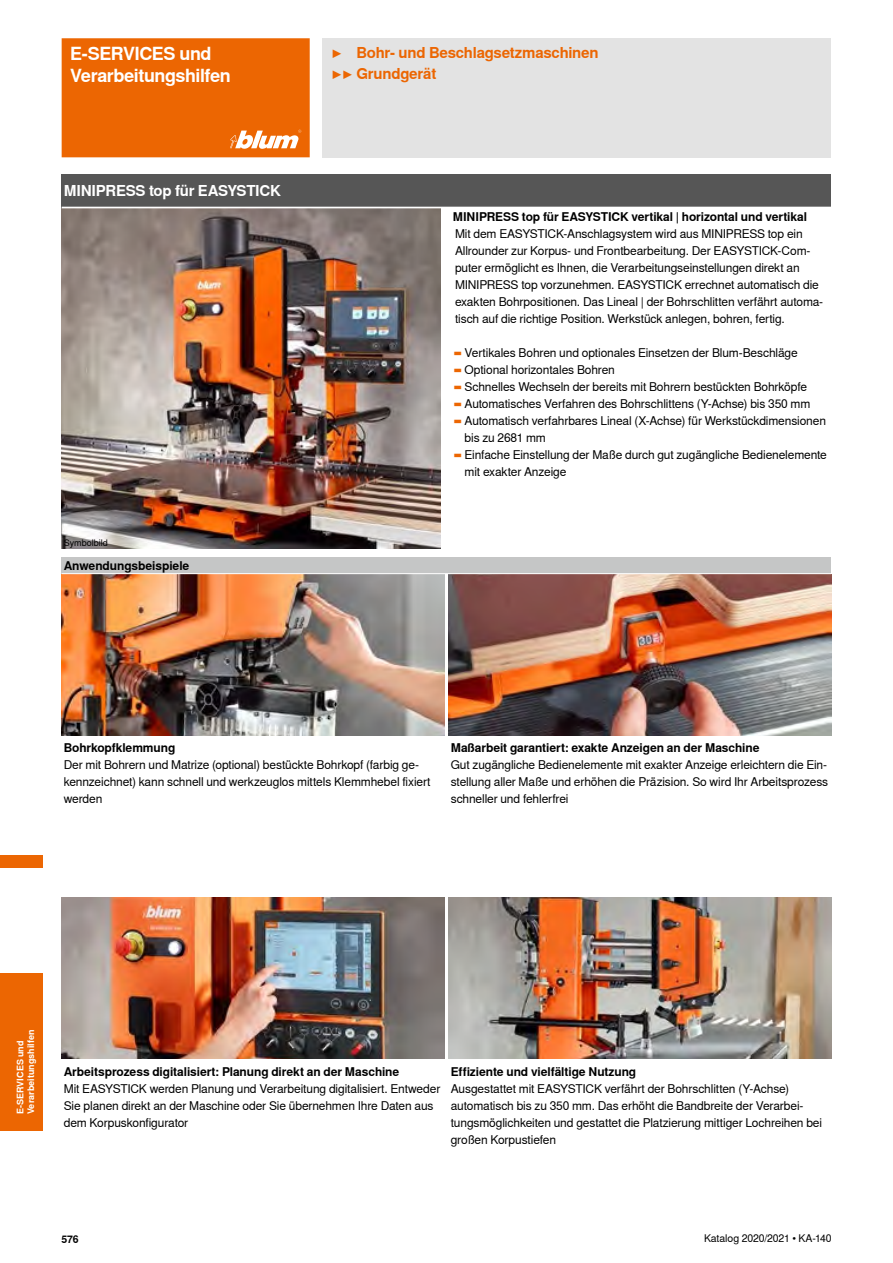
<style>
.page{position:relative;width:893px;height:1263px;background:#fff}
.page>*{position:absolute;margin:0;border:0;box-sizing:border-box;transform-origin:0 0}
.CB_AF_Ueber_Kap11_li{font:700 18px/21.6px "Nimbus Sans Global";letter-spacing:-.025em;color:#fff}
.CB_AF_Ueber_Kap12o_l{font:700 15px "Nimbus Sans Global";letter-spacing:-.015em;color:#ec6602}
.CB_AF_Prod_li{font:700 15px "Nimbus Sans Global";letter-spacing:-.02em;color:#fff}
.CB_AF_Fliess_li{font:12px/17px "Nimbus Sans Global";letter-spacing:-.01em;color:#000}
.CB_AF_Bes_Text{font:12px/17px "Nimbus Sans Global";letter-spacing:-.01em;color:#000}
.CB_AF_Ueber_Ber2s_li{font:700 12px "Nimbus Sans Global";letter-spacing:-.01em;color:#000}
.CB_AF_Fliess07s_re{font:10.5px "Nimbus Sans Global";letter-spacing:-.01em;color:#000}
.t1{font:700 10.5px "Nimbus Sans Global";color:#000}
.CB_AF_Griffleiste06{font:700 9px/10.8px "Nimbus Sans Global";color:#fff}
.CB_AF_Fliess6_li{font:9px "Nimbus Sans Global";color:#000}
.s1{color:#ec6602}
</style>
<div class="page">
<div style="left:322px;top:38px;width:509px;height:119px;background:#e3e3e3"></div>
<img style="left:62px;top:208px;width:378px;height:341px">
<img style="left:62px;top:574px;width:382px;height:162px">
<img style="left:449px;top:574px;width:382px;height:162px">
<img style="left:62px;top:897px;width:382px;height:162px">
<img style="left:449px;top:897px;width:382px;height:162px">
<div style="left:62px;top:174px;width:769px;height:33px;background:#565656"></div>
<div style="left:62px;top:38px;width:248px;height:119px;background:#ec6602"></div>
<div style="left:62px;top:557px;width:769px;height:17px;background:#c5c6c6"></div>
<hr style="left:62px;top:573px;width:769px;height:1px;background:#fff">
<div style="left:0;top:974px;width:43px;height:157px;background:#ec6602"></div>
<div style="left:0;top:855px;width:43px;height:12px;background:#ec6602"></div>
<p class="CB_AF_Ueber_Kap11_li" style="left:70px;top:43px;width:162px">E-SERVICES und<br>Verarbeitungshilfen</p>
<p class="CB_AF_Prod_li" style="left:64px;top:182px;width:219px">MINIPRESS top für EASYSTICK</p>
<p class="CB_AF_Fliess6_li" style="left:64px;top:537px;width:46px">Symbolbild</p>
<p class="CB_AF_Ueber_Ber2s_li" style="left:64px;top:558px;width:127px">Anwendungsbeispiele</p>
<p class="CB_AF_Ueber_Kap12o_l" style="left:331px;top:44px;width:13px">▶</p>
<p class="CB_AF_Ueber_Kap12o_l" style="left:356px;top:44px;width:244px">Bohr- und Beschlagsetzmaschinen</p>
<p class="CB_AF_Ueber_Kap12o_l" style="left:331px;top:65px;width:107px">▶▶ Grundgerät</p>
<p class="CB_AF_Ueber_Ber2s_li" style="left:453px;top:210px;width:356px">MINIPRESS top für EASYSTICK vertikal | horizontal und vertikal</p>
<p class="CB_AF_Fliess_li" style="left:455px;top:225px;width:370px">Mit dem EASYSTICK-Anschlagsystem wird aus MINIPRESS top ein Allrounder zur Korpus- und Frontbearbeitung. Der EASYSTICK-Com&shy;puter ermöglicht es Ihnen, die Verarbeitungseinstellungen direkt an MINIPRESS top vorzunehmen. EASYSTICK errechnet automatisch die exakten Bohrpositionen. Das Lineal | der Bohrschlitten verfährt automa&shy;tisch auf die richtige Position. Werkstück anlegen, bohren, fertig.</p>
<p class="CB_AF_Bes_Text" style="left:453px;top:344px;width:346px"><span class="s1">▬</span> Vertikales Bohren und optionales Einsetzen der Blum-Beschläge</p>
<p class="CB_AF_Bes_Text" style="left:453px;top:361px;width:164px"><span class="s1">▬</span> Optional horizontales Bohren</p>
<p class="CB_AF_Bes_Text" style="left:453px;top:378px;width:356px"><span class="s1">▬</span> Schnelles Wechseln der bereits mit Bohrern bestückten Bohrköpfe</p>
<p class="CB_AF_Bes_Text" style="left:453px;top:395px;width:359px"><span class="s1">▬</span> Automatisches Verfahren des Bohrschlittens (Y-Achse) bis 350 mm</p>
<p class="CB_AF_Bes_Text" style="left:465px;top:412px;width:363px;text-indent:-12px"><span class="s1">▬</span> Automatisch verfahrbares Lineal (X-Achse) für Werkstückdimensionen bis zu 2681 mm</p>
<p class="CB_AF_Bes_Text" style="left:465px;top:446px;width:364px;text-indent:-12px"><span class="s1">▬</span> Einfache Einstellung der Maße durch gut zugängliche Bedienelemente mit exakter Anzeige</p>
<p class="CB_AF_Ueber_Ber2s_li" style="left:64px;top:741px;width:113px">Bohrkopfklemmung</p>
<p class="CB_AF_Fliess_li" style="left:64px;top:757px;width:368px">Der mit Bohrern und Matrize (optional) bestückte Bohrkopf (farbig ge&shy;kennzeichnet) kann schnell und werkzeuglos mittels Klemmhebel fixiert werden</p>
<p class="CB_AF_Ueber_Ber2s_li" style="left:451px;top:741px;width:310px">Maßarbeit garantiert: exakte Anzeigen an der Maschine</p>
<p class="CB_AF_Fliess_li" style="left:451px;top:757px;width:379px;text-align:justify">Gut zugängliche Bedienelemente mit exakter Anzeige erleichtern die Ein&shy;stellung aller Maße und erhöhen die Präzision. So wird Ihr Arbeitsprozess schneller und fehlerfrei</p>
<p class="CB_AF_Griffleiste06" style="left:15px;top:1114px;width:86px;rotate:-90deg">E-SERVICES und<br>Verarbeitungshilfen</p>
<p class="CB_AF_Ueber_Ber2s_li" style="left:64px;top:1064px;width:337px">Arbeitsprozess digitalisiert: Planung direkt an der Maschine</p>
<p class="CB_AF_Fliess_li" style="left:64px;top:1080px;width:378px">Mit EASYSTICK werden Planung und Verarbeitung digitalisiert. Entweder<br>Sie planen direkt an der Maschine oder Sie übernehmen Ihre Daten aus dem Korpuskonfigurator</p>
<p class="CB_AF_Ueber_Ber2s_li" style="left:451px;top:1064px;width:187px">Effiziente und vielfältige Nutzung</p>
<p class="CB_AF_Fliess_li" style="left:451px;top:1080px;width:373px">Ausgestattet mit EASYSTICK verfährt der Bohrschlitten (Y-Achse) automatisch bis zu 350 mm. Das erhöht die Bandbreite der Verarbei&shy;tungsmöglichkeiten und gestattet die Platzierung mittiger Lochreihen bei großen Korpustiefen</p>
<p class="t1" style="left:61px;top:1233px;width:19px">576</p>
<p class="CB_AF_Fliess07s_re" style="left:704px;top:1232px;width:129px">Katalog 2020/2021 • KA-140</p>
</div>
